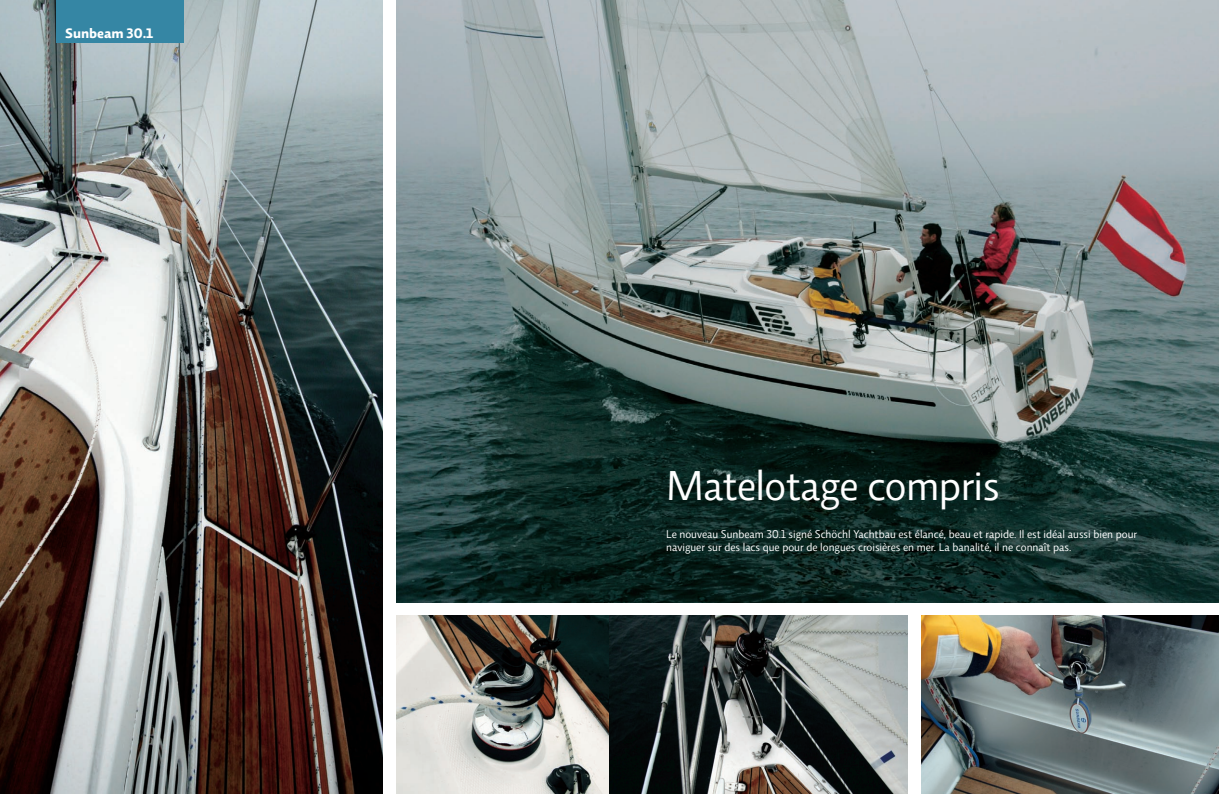
<style>
.page{position:relative;width:1219px;height:794px;background:#fff}
.page>*{position:absolute;margin:0;border:0;box-sizing:border-box;transform-origin:0 0}
.t1{font:42.5px "Relato Sans OT";letter-spacing:-.01em;color:#fff}
.t2{font:700 14px "Relato Sans OT";color:#fff}
.t3{font:11.5px/13.5px "Relato Sans OT";color:#fff}
</style>
<div class="page">
<img style="left:0;top:0;width:383px;height:794px">
<img style="left:397px;top:0;width:822px;height:602px">
<img style="left:397px;top:615px;width:510px;height:179px">
<img style="left:921px;top:615px;width:298px;height:179px">
<div style="left:57px;top:0;width:127px;height:43px;background:#3586a4"></div>
<p class="t2" style="left:65px;top:24px;width:90px">Sunbeam 30.1</p>
<h1 class="t1" style="left:666px;top:460px;width:335px">Matelotage compris</h1>
<p class="t3" style="left:666px;top:527px;width:472px">Le nouveau Sunbeam 30.1 signé Schöchl Yachtbau est élancé, beau et rapide. Il est idéal aussi bien pour naviguer sur des lacs que pour de longues croisières en mer. La banalité, il ne connaît pas.</p>
</div>
